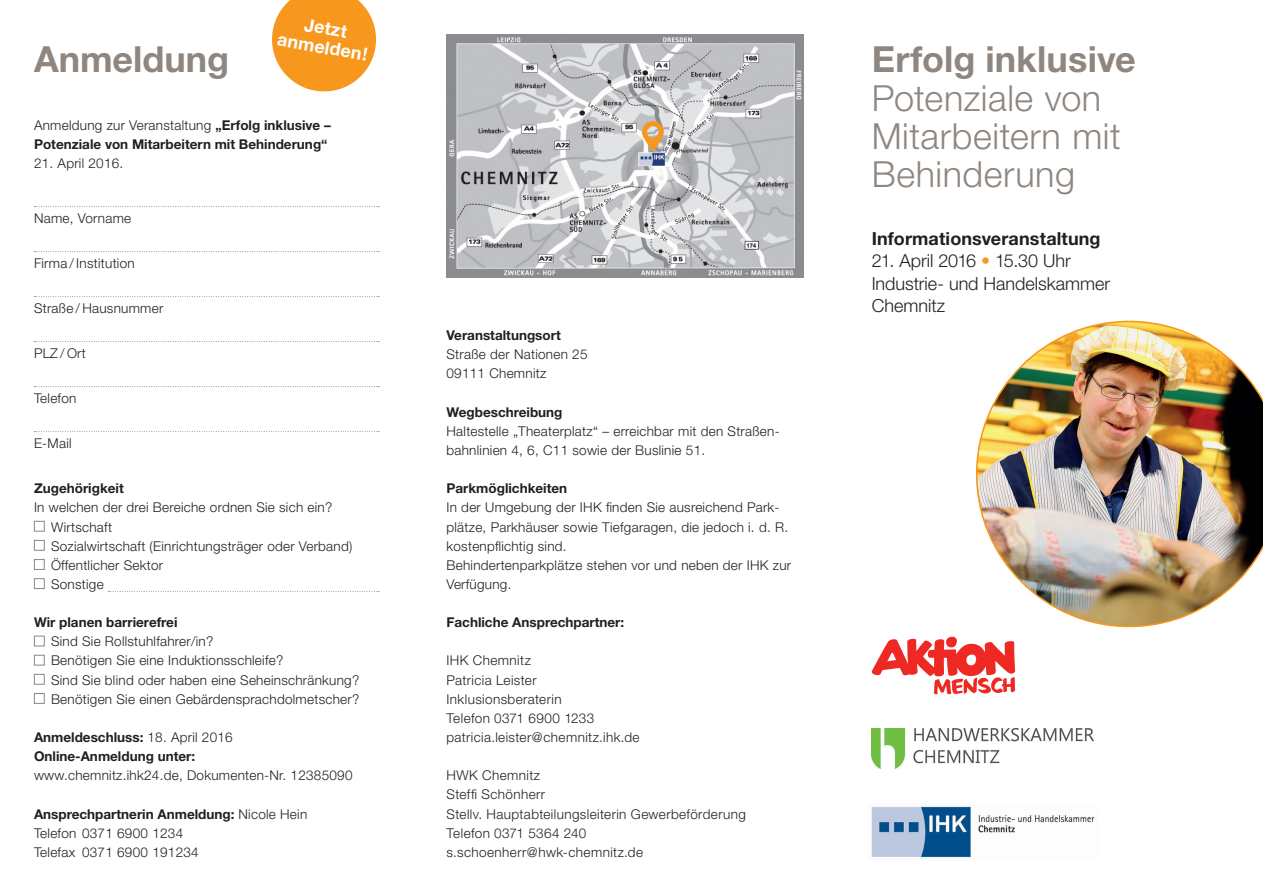
<style>
.page{position:relative;width:1263px;height:893px;background:#fff}
.page>*{position:absolute;margin:0;border:0;box-sizing:border-box;transform-origin:0 0}
.DL_Headline_9_mm___Z{font:300 36px/38.2px "Helvetica Neue";letter-spacing:.015em;color:#8f867f}
.DL_Headline_9_mm___Z-2{font:700 36px "Helvetica Neue";letter-spacing:.005em;color:#8f867f}
.Liste_5mm{font:700 36px "Helvetica Neue";color:#8f867f}
.DL_Textinformation_9{font:300 18px/22.5px "Helvetica Neue";color:#231f20}
.DL_Textinformation_9-2{font:700 18px "Helvetica Neue";letter-spacing:.005em;color:#231f20}
.DL_Textinformation_9-3{font:700 18px "Helvetica Neue";color:#fff}
.DL_Fliesstext_9_pt{font:300 13.5px/19.2px "Helvetica Neue";letter-spacing:.02em;color:#231f20}
.Liste_5mm-2{font:300 13.5px/19.2px "Helvetica Neue";letter-spacing:.02em;color:#231f20}
.Liste_5mm-3{font:700 13.5px/19.2px "Helvetica Neue";color:#231f20}
.DL_Fliesstext_9_pt-2{font:700 13.5px "Helvetica Neue";color:#231f20}
.s1{font-weight:300}
.s2{font-weight:700}
.s3{color:#f7971d}
</style>
<div class="page">
<img style="left:446px;top:34px;width:358px;height:244px">
<img style="left:639px;top:153px;width:25px;height:13px">
<svg style="left:34px;top:206px;width:345px;height:1px"></svg>
<svg style="left:34px;top:251px;width:345px;height:1px"></svg>
<svg style="left:34px;top:296px;width:345px;height:1px"></svg>
<svg style="left:34px;top:341px;width:345px;height:1px"></svg>
<svg style="left:34px;top:386px;width:345px;height:1px"></svg>
<svg style="left:34px;top:431px;width:345px;height:1px"></svg>
<div style="left:34px;top:521px;width:11px;height:10px;border:1px solid #8f867f"></div>
<div style="left:34px;top:540px;width:11px;height:11px;border:1px solid #8f867f"></div>
<div style="left:34px;top:559px;width:11px;height:11px;border:1px solid #8f867f"></div>
<div style="left:34px;top:578px;width:11px;height:11px;border:1px solid #8f867f"></div>
<svg style="left:108px;top:591px;width:271px;height:1px"></svg>
<div style="left:34px;top:636px;width:11px;height:10px;border:1px solid #8f867f"></div>
<div style="left:34px;top:655px;width:11px;height:10px;border:1px solid #8f867f"></div>
<div style="left:34px;top:674px;width:11px;height:11px;border:1px solid #8f867f"></div>
<div style="left:34px;top:693px;width:11px;height:11px;border:1px solid #8f867f"></div>
<svg style="left:272px;top:0;width:104px;height:91px"></svg>
<svg style="left:872px;top:637px;width:143px;height:57px"></svg>
<img style="left:872px;top:729px;width:222px;height:40px">
<svg style="left:642px;top:121px;width:22px;height:30px"></svg>
<img style="left:871px;top:805px;width:224px;height:53px">
<img style="left:976px;top:321px;width:287px;height:306px">
<p class="Liste_5mm" style="left:34px;top:37px;width:197px">Anmeldung</p>
<p class="DL_Textinformation_9-3" style="left:307px;top:13px;width:45px;rotate:10deg">Jetzt</p>
<p class="DL_Textinformation_9-3" style="left:280px;top:28px;width:93px;rotate:10deg">anmelden!</p>
<p class="Liste_5mm-3" style="left:34px;top:115px;width:298px"><span class="s1">Anmeldung zur Veranstaltung</span> „Erfolg inklusive –<br>Potenziale von Mitarbeitern mit Behinderung“</p>
<p class="Liste_5mm-2" style="left:34px;top:153px;width:91px">21. April 2016.</p>
<p class="Liste_5mm-2" style="left:34px;top:209px;width:99px">Name, Vorname</p>
<p class="Liste_5mm-2" style="left:34px;top:254px;width:102px">Firma /Institution</p>
<p class="Liste_5mm-2" style="left:34px;top:299px;width:131px">Straße / Hausnummer</p>
<p class="Liste_5mm-2" style="left:34px;top:344px;width:53px">PLZ / Ort</p>
<p class="Liste_5mm-2" style="left:34px;top:389px;width:44px">Telefon</p>
<p class="Liste_5mm-2" style="left:34px;top:434px;width:39px">E-Mail</p>
<p class="Liste_5mm-3" style="left:34px;top:479px;width:91px">Zugehörigkeit</p>
<p class="Liste_5mm-2" style="left:34px;top:498px;width:300px">In welchen der drei Bereiche ordnen Sie sich ein?</p>
<p class="Liste_5mm-2" style="left:51px;top:517px;width:62px">Wirtschaft</p>
<p class="Liste_5mm-2" style="left:51px;top:536px;width:303px">Sozialwirtschaft (Einrichtungsträger oder Verband)</p>
<p class="Liste_5mm-2" style="left:51px;top:555px;width:114px">Öffentlicher Sektor</p>
<p class="Liste_5mm-2" style="left:51px;top:574px;width:54px">Sonstige</p>
<p class="Liste_5mm-3" style="left:34px;top:612px;width:145px">Wir planen barrierefrei</p>
<p class="Liste_5mm-2" style="left:51px;top:632px;width:164px">Sind Sie Rollstuhlfahrer/in?</p>
<p class="Liste_5mm-2" style="left:51px;top:651px;width:234px">Benötigen Sie eine Induktionsschleife?</p>
<p class="Liste_5mm-2" style="left:51px;top:670px;width:310px">Sind Sie blind oder haben eine Seheinschränkung?</p>
<p class="Liste_5mm-2" style="left:51px;top:689px;width:310px">Benötigen Sie einen Gebärdensprachdolmetscher?</p>
<p class="Liste_5mm-3" style="left:34px;top:727px;width:200px">Anmeldeschluss: <span class="s1">18. April 2016</span></p>
<p class="Liste_5mm-2" style="left:34px;top:746px;width:320px"><span class="s2">Online-Anmeldung unter:<br></span>www.chemnitz.ihk24.de, Dokumenten-Nr. 12385090</p>
<p class="Liste_5mm-3" style="left:34px;top:804px;width:275px">Ansprechpartnerin Anmeldung: <span class="s1">Nicole Hein</span></p>
<p class="Liste_5mm-2" style="left:34px;top:823px;width:151px">Telefon 0371 6900 1234</p>
<p class="Liste_5mm-2" style="left:34px;top:842px;width:166px">Telefax 0371 6900 191234</p>
<p class="DL_Fliesstext_9_pt-2" style="left:446px;top:327px;width:116px">Veranstaltungsort</p>
<p class="DL_Fliesstext_9_pt" style="left:446px;top:345px;width:142px">Straße der Nationen 25</p>
<p class="DL_Fliesstext_9_pt" style="left:446px;top:364px;width:101px">09111 Chemnitz</p>
<p class="DL_Fliesstext_9_pt-2" style="left:446px;top:404px;width:117px">Wegbeschreibung</p>
<p class="DL_Fliesstext_9_pt" style="left:446px;top:421px;width:335px">Haltestelle „Theaterplatz“ – erreichbar mit den Straßen&shy;bahnlinien 4, 6, C11 sowie der Buslinie 51.</p>
<p class="DL_Fliesstext_9_pt-2" style="left:446px;top:480px;width:122px">Parkmöglichkeiten</p>
<p class="DL_Fliesstext_9_pt" style="left:446px;top:498px;width:343px">In der Umgebung der IHK finden Sie ausreichend Park&shy;plätze, Parkhäuser sowie Tiefgaragen, die jedoch i. d. R. kostenpflichtig sind.</p>
<p class="DL_Fliesstext_9_pt" style="left:446px;top:555px;width:346px">Behindertenparkplätze stehen vor und neben der IHK zur<br>Verfügung.</p>
<p class="DL_Fliesstext_9_pt-2" style="left:446px;top:614px;width:179px">Fachliche Ansprechpartner:</p>
<p class="DL_Fliesstext_9_pt" style="left:446px;top:651px;width:86px">IHK Chemnitz</p>
<p class="DL_Fliesstext_9_pt" style="left:446px;top:670px;width:92px">Patricia Leister</p>
<p class="DL_Fliesstext_9_pt" style="left:446px;top:689px;width:117px">Inklusionsberaterin</p>
<p class="DL_Fliesstext_9_pt" style="left:446px;top:708px;width:149px">Telefon 0371 6900 1233</p>
<p class="DL_Fliesstext_9_pt" style="left:446px;top:727px;width:195px">patricia.leister@chemnitz.ihk.de</p>
<p class="DL_Fliesstext_9_pt" style="left:446px;top:766px;width:95px">HWK Chemnitz</p>
<p class="DL_Fliesstext_9_pt" style="left:446px;top:785px;width:301px">Steffi Schönherr<br>Stellv. Hauptabteilungsleiterin Gewerbeförderung</p>
<p class="DL_Fliesstext_9_pt" style="left:446px;top:823px;width:141px">Telefon 0371 5364 240</p>
<p class="DL_Fliesstext_9_pt" style="left:446px;top:842px;width:198px">s.schoenherr@hwk-chemnitz.de</p>
<p class="DL_Headline_9_mm___Z-2" style="left:872px;top:37px;width:266px">Erfolg inklusive</p>
<p class="DL_Headline_9_mm___Z" style="left:872px;top:78px;width:250px">Potenziale von<br>Mitarbeitern mit<br>Behinderung</p>
<p class="DL_Textinformation_9-2" style="left:872px;top:227px;width:230px">Informationsveranstaltung</p>
<p class="DL_Textinformation_9" style="left:872px;top:249px;width:240px">21. April 2016 <span class="s3">•</span> 15.30 Uhr<br>Industrie- und Handelskammer<br>Chemnitz</p>
</div>
